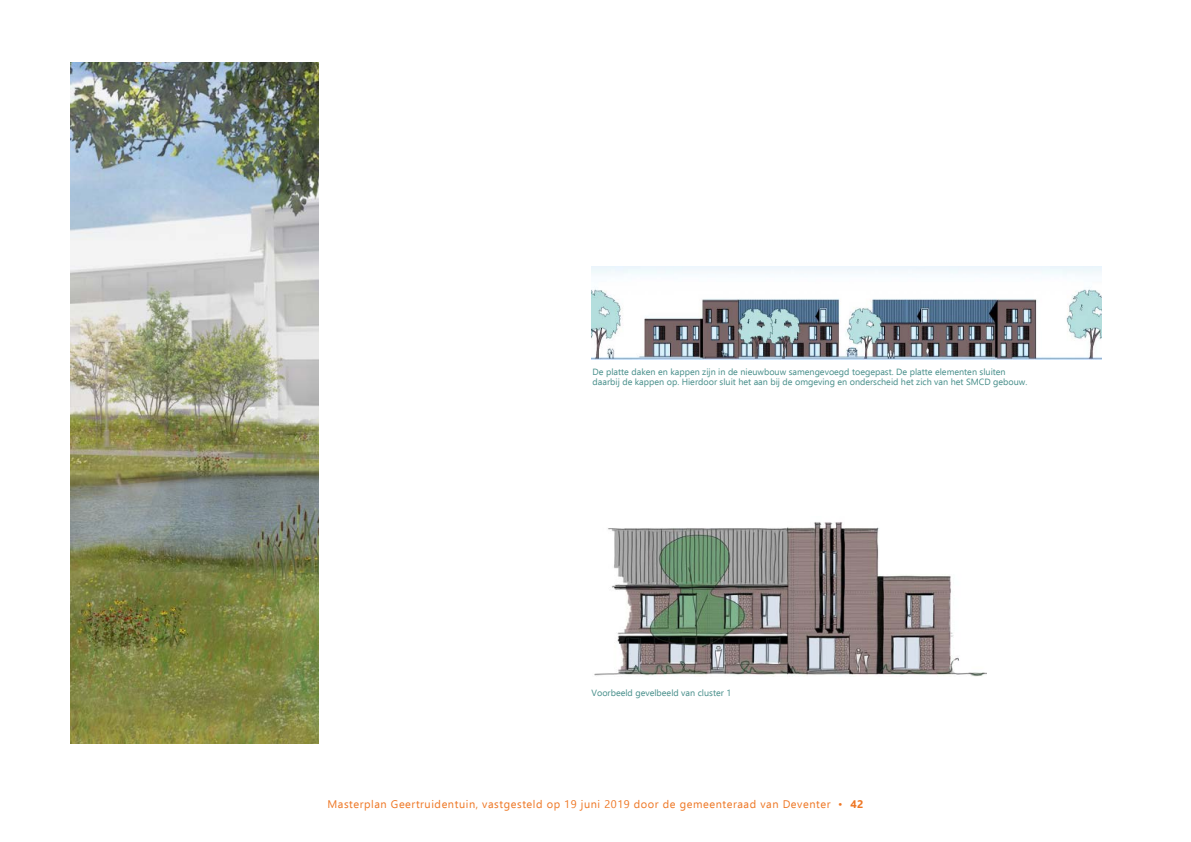
<style>
.page{position:relative;width:1191px;height:842px;background:#fff}
.page>*{position:absolute;margin:0;border:0;box-sizing:border-box;transform-origin:0 0}
.t1{font:11px "Ebrima";letter-spacing:.05em;color:#ee7623}
.t2{font:700 11px "Ebrima";color:#ee7623}
.t3{font:9px/10.8px "Ebrima";color:#458d89}
.s1{font-weight:700}
</style>
<div class="page">
<img style="left:71px;top:63px;width:248px;height:680px">
<img style="left:591px;top:266px;width:510px;height:93px">
<img style="left:594px;top:522px;width:392px;height:154px">
<p class="t3" style="left:592px;top:366px;width:436px">De platte daken en kappen zijn in de nieuwbouw samengevoegd toegepast. De platte elementen sluiten daarbij de kappen op. Hierdoor sluit het aan bij de omgeving en onderscheid het zich van het SMCD gebouw.</p>
<p class="t3" style="left:591px;top:688px;width:141px">Voorbeeld gevelbeeld van cluster 1</p>
<p class="t1" style="left:490px;top:796px;width:214px">Concept-masterplan | maart 2019 • <span class="s1">42</span></p>
<p class="t2" style="left:850px;top:796px;width:15px">42</p>
<p class="t1" style="left:327px;top:796px;width:517px">Masterplan Geertruidentuin, vastgesteld op 19 juni 2019 door de gemeenteraad van Deventer •</p>
</div>
